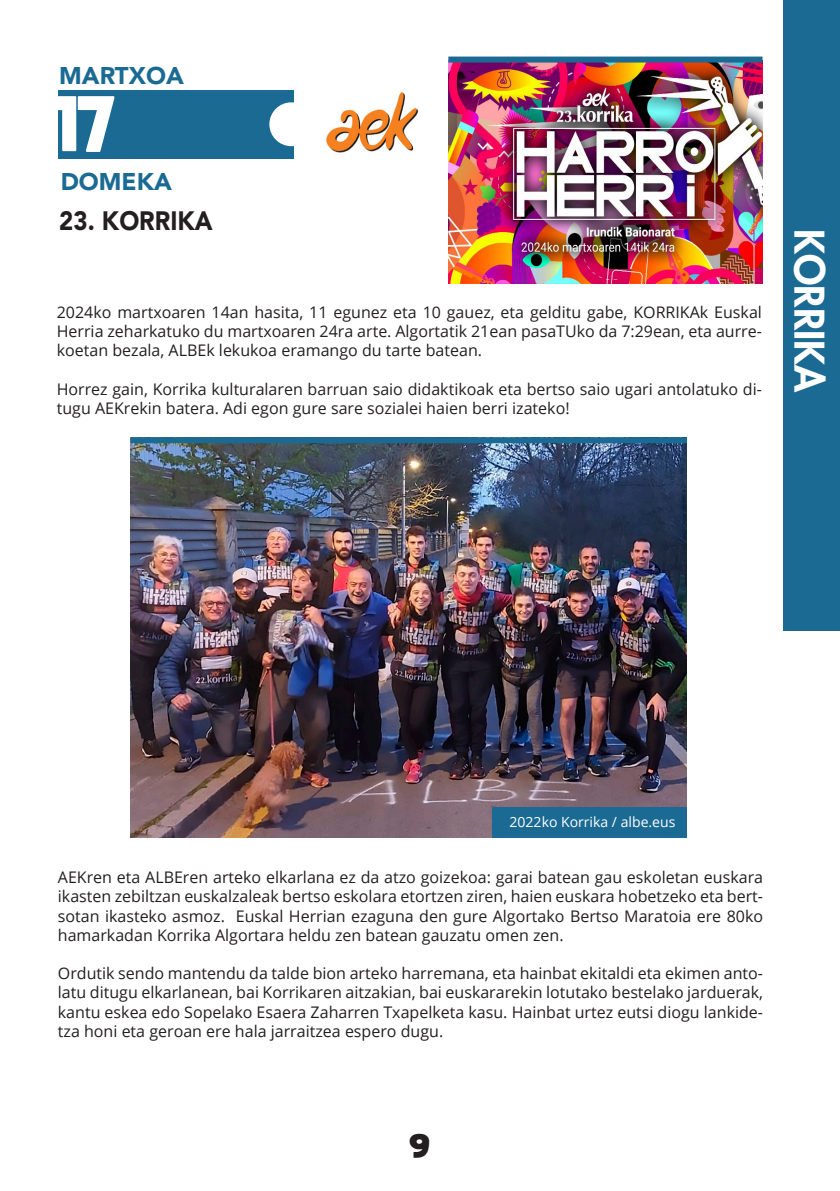
<style>
.page{position:relative;width:840px;height:1191px;background:#fff}
.page>*{position:absolute;margin:0;border:0;box-sizing:border-box;transform-origin:0 0}
.ZENBAKI{font:800 55px "moon get";color:#fff;scale:.91 1}
.t1{font:800 40px "Futura";letter-spacing:-.005em;color:#fff}
.IZENBURUA{font:900 26.4px "Avenir";color:#231f20;scale:.91 1}
.HILABETEA{font:900 24px "Avenir";color:#1b6a93}
.t2{font:800 24px "moon get";color:#231f20}
.t3{font:16px/19.2px "Open Sans";color:#231f20;text-align:justify}
.t4{font:14px "Open Sans";color:#fff}
</style>
<div class="page">
<img style="left:131px;top:443px;width:555px;height:394px">
<img style="left:448px;top:63px;width:314px;height:220px">
<div style="left:492px;top:807px;width:194px;height:30px;background:#1b6a93"></div>
<div style="left:131px;top:437px;width:555px;height:6px;background:#1b6a93"></div>
<div style="left:448px;top:57px;width:314px;height:6px;background:#1b6a93"></div>
<img style="left:326px;top:91px;width:93px;height:62px">
<div style="left:783px;top:0;width:56px;height:631px;background:#1b6a93"></div>
<div style="left:58px;top:90px;width:235px;height:68px;background:#1b6a93"></div>
<div style="left:269px;top:102px;width:44px;height:44px;background:#fff;border-radius:50%"></div>
<p class="HILABETEA" style="left:59px;top:58px;width:126px">MARTXOA</p>
<p class="ZENBAKI" style="left:58px;top:89px;width:65px">17</p>
<p class="HILABETEA" style="left:61px;top:164px;width:113px">DOMEKA</p>
<p class="IZENBURUA" style="left:59px;top:201px;width:170px">23. KORRIKA</p>
<p class="t3" style="left:57px;top:302px;width:706px">2024ko martxoaren 14an hasita, 11 egunez eta 10 gauez, eta gelditu gabe, KORRIKAk Euskal Herria zeharkatuko du martxoaren 24ra arte. Algortatik 21ean pasaTUko da 7:29ean, eta aurre&shy;koetan bezala, ALBEk lekukoa eramango du tarte batean.</p>
<p class="t3" style="left:57px;top:379px;width:706px">Horrez gain, Korrika kulturalaren barruan saio didaktikoak eta bertso saio ugari antolatuko di&shy;tugu AEKrekin batera. Adi egon gure sare sozialei haien berri izateko!</p>
<p class="t1" style="left:834px;top:229px;width:165px;rotate:90deg">KORRIKA</p>
<p class="t4" style="left:509px;top:813px;width:167px">2022ko Korrika / albe.eus</p>
<p class="t3" style="left:58px;top:867px;width:706px">AEKren eta ALBEren arteko elkarlana ez da atzo goizekoa: garai batean gau eskoletan euskara ikasten zebiltzan euskalzaleak bertso eskolara etortzen ziren, haien euskara hobetzeko eta bert&shy;sotan ikasteko asmoz. Euskal Herrian ezaguna den gure Algortako Bertso Maratoia ere 80ko hamarkadan Korrika Algortara heldu zen batean gauzatu omen zen.</p>
<p class="t3" style="left:58px;top:963px;width:706px">Ordutik sendo mantendu da talde bion arteko harremana, eta hainbat ekitaldi eta ekimen anto&shy;latu ditugu elkarlanean, bai Korrikaren aitzakian, bai euskararekin lotutako bestelako jarduerak, kantu eskea edo Sopelako Esaera Zaharren Txapelketa kasu. Hainbat urtez eutsi diogu lankide-</p>
<p class="t3" style="left:58px;top:1021px;width:387px">tza honi eta geroan ere hala jarraitzea espero dugu.</p>
<h3 class="t2" style="left:409px;top:1131px;width:22px">9</h3>
</div>
